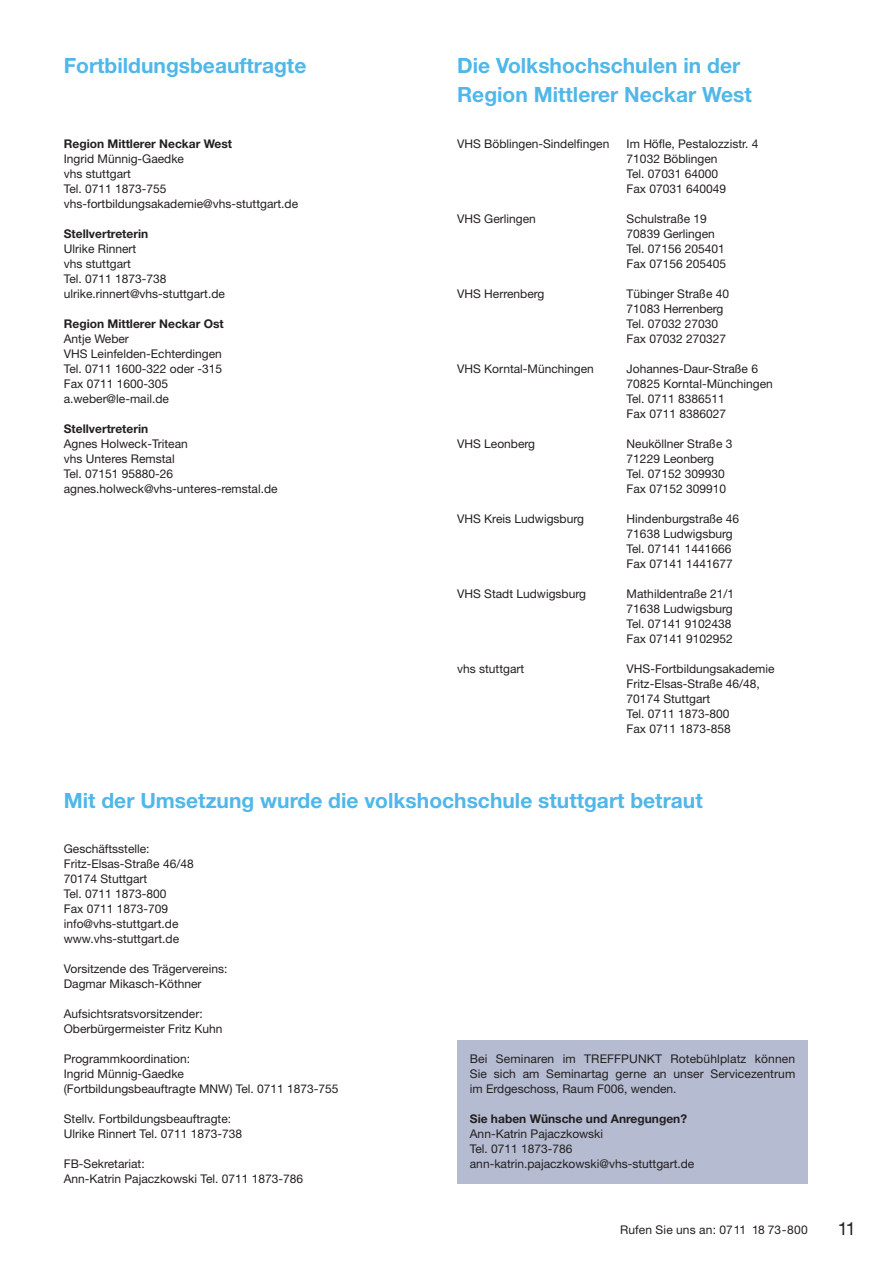
<style>
.page{position:relative;width:893px;height:1263px;background:#fff}
.page>*{position:absolute;margin:0;border:0;box-sizing:border-box;transform-origin:0 0}
.t1{font:700 21px/28.5px "Helvetica Neue";color:#50b7e8}
.t2{font:18px "Helvetica Neue";color:#231f20}
.t3{font:12px/15px "Helvetica Neue";color:#231f20}
.t4{font:700 12px "Helvetica Neue";color:#231f20}
</style>
<div class="page">
<div style="left:457px;top:1040px;width:351px;height:143px;background:#b5bbd0"></div>
<h1 class="t1" style="left:64px;top:51px;width:244px">Fortbildungsbeauftragte</h1>
<p class="t4" style="left:64px;top:136px;width:170px">Region Mittlerer Neckar West</p>
<p class="t3" style="left:64px;top:151px;width:236px">Ingrid Münnig-Gaedke<br>vhs stuttgart<br>Tel. 0711 1873-755 vhs-fortbildungsakademie@vhs-stuttgart.de</p>
<p class="t4" style="left:64px;top:226px;width:86px">Stellvertreterin</p>
<p class="t3" style="left:64px;top:241px;width:163px">Ulrike Rinnert<br>vhs stuttgart<br>Tel. 0711 1873-738 ulrike.rinnert@vhs-stuttgart.de</p>
<p class="t4" style="left:64px;top:316px;width:161px">Region Mittlerer Neckar Ost</p>
<p class="t3" style="left:64px;top:331px;width:160px">Antje Weber<br>VHS Leinfelden-Echterdingen<br>Tel. 0711 1600-322 oder -315<br>Fax 0711 1600-305 a.weber@le-mail.de</p>
<p class="t4" style="left:64px;top:421px;width:86px">Stellvertreterin</p>
<p class="t3" style="left:64px;top:436px;width:215px">Agnes Holweck-Tritean<br>vhs Unteres Remstal<br>Tel. 07151 95880-26 agnes.holweck@vhs-unteres-remstal.de</p>
<h1 class="t1" style="left:457px;top:51px;width:296px">Die Volkshochschulen in der<br>Region Mittlerer Neckar West</h1>
<p class="t3" style="left:457px;top:136px;width:154px">VHS Böblingen-Sindelfingen</p>
<p class="t3" style="left:627px;top:136px;width:133px">Im Höfle, Pestalozzistr. 4<br>71032 Böblingen<br>Tel. 07031 64000<br>Fax 07031 640049</p>
<p class="t3" style="left:457px;top:211px;width:80px">VHS Gerlingen</p>
<p class="t3" style="left:627px;top:211px;width:101px">Schulstraße 19<br>70839 Gerlingen<br>Tel. 07156 205401<br>Fax 07156 205405</p>
<p class="t3" style="left:457px;top:286px;width:89px">VHS Herrenberg</p>
<p class="t3" style="left:627px;top:286px;width:104px">Tübinger Straße 40<br>71083 Herrenberg<br>Tel. 07032 27030<br>Fax 07032 270327</p>
<p class="t3" style="left:457px;top:361px;width:138px">VHS Korntal-Münchingen</p>
<p class="t3" style="left:627px;top:361px;width:148px">Johannes-Daur-Straße 6<br>70825 Korntal-Münchingen<br>Tel. 0711 8386511<br>Fax 0711 8386027</p>
<p class="t3" style="left:457px;top:436px;width:79px">VHS Leonberg</p>
<p class="t3" style="left:627px;top:436px;width:107px">Neuköllner Straße 3<br>71229 Leonberg<br>Tel. 07152 309930<br>Fax 07152 309910</p>
<p class="t3" style="left:457px;top:511px;width:128px">VHS Kreis Ludwigsburg</p>
<p class="t3" style="left:627px;top:511px;width:114px">Hindenburgstraße 46<br>71638 Ludwigsburg<br>Tel. 07141 1441666<br>Fax 07141 1441677</p>
<p class="t3" style="left:457px;top:586px;width:130px">VHS Stadt Ludwigsburg</p>
<p class="t3" style="left:627px;top:586px;width:109px">Mathildentraße 21/1<br>71638 Ludwigsburg<br>Tel. 07141 9102438<br>Fax 07141 9102952</p>
<p class="t3" style="left:457px;top:661px;width:69px">vhs stuttgart</p>
<p class="t3" style="left:627px;top:661px;width:149px">VHS-Fortbildungsakademie<br>Fritz-Elsas-Straße 46/48,<br>70174 Stuttgart<br>Tel. 0711 1873-800<br>Fax 0711 1873-858</p>
<h1 class="t1" style="left:64px;top:786px;width:640px">Mit der Umsetzung wurde die volkshochschule stuttgart betraut</h1>
<p class="t3" style="left:64px;top:841px;width:131px">Geschäftsstelle:<br>Fritz-Elsas-Straße 46/48<br>70174 Stuttgart<br>Tel. 0711 1873-800<br>Fax 0711 1873-709 info@vhs-stuttgart.de www.vhs-stuttgart.de</p>
<p class="t3" style="left:64px;top:961px;width:165px">Vorsitzende des Trägervereins:<br>Dagmar Mikasch-Köthner</p>
<p class="t3" style="left:64px;top:1006px;width:160px">Aufsichtsratsvorsitzender:<br>Oberbürgermeister Fritz Kuhn</p>
<p class="t3" style="left:64px;top:1051px;width:276px">Programmkoordination:<br>Ingrid Münnig-Gaedke<br>(Fortbildungsbeauftragte MNW) Tel. 0711 1873-755</p>
<p class="t3" style="left:64px;top:1111px;width:180px">Stellv. Fortbildungsbeauftragte:<br>Ulrike Rinnert Tel. 0711 1873-738</p>
<p class="t3" style="left:64px;top:1156px;width:241px">FB-Sekretariat:<br>Ann-Katrin Pajaczkowski Tel. 0711 1873-786</p>
<p class="t3" style="left:470px;top:1051px;width:327px;text-align:justify">Bei Seminaren im TREFFPUNKT Rotebühlplatz können Sie sich am Seminartag gerne an unser Servicezentrum im Erdgeschoss, Raum F006, wenden.</p>
<p class="t4" style="left:470px;top:1111px;width:219px">Sie haben Wünsche und Anregungen?</p>
<p class="t3" style="left:470px;top:1126px;width:226px">Ann-Katrin Pajaczkowski<br>Tel. 0711 1873-786 ann-katrin.pajaczkowski@vhs-stuttgart.de</p>
<p class="t3" style="left:620px;top:1222px;width:189px">Rufen Sie uns an: 0711 18 73-800</p>
<h2 class="t2" style="left:838px;top:1217px;width:20px">11</h2>
</div>
